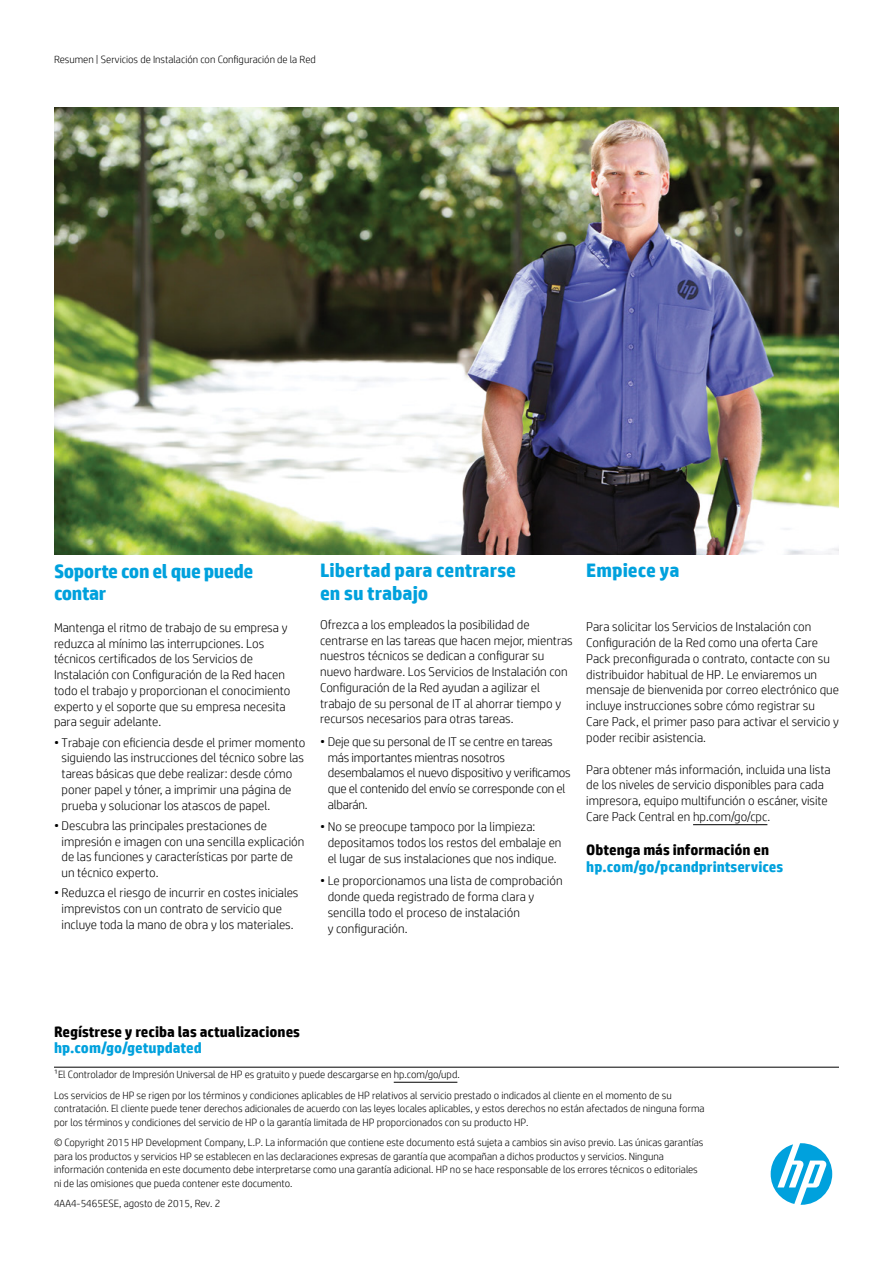
<style>
.page{position:relative;width:893px;height:1263px;background:#fff}
.page>*{position:absolute;margin:0;border:0;box-sizing:border-box;transform-origin:0 0}
.t1{font:700 19.5px/22.5px "HP Simplified";letter-spacing:-.005em;color:#00a1dd}
.t2{font:700 15px "HP Simplified";color:#000}
.t3{font:700 15px "HP Simplified";color:#00a1dd}
.t4{font:300 12.75px/15.8px "HP Simplified";color:#000}
.t5{font:300 10.5px/13.5px "HP Simplified";color:#000}
</style>
<div class="page">
<img style="left:54px;top:108px;width:785px;height:447px">
<svg style="left:771px;top:1143px;width:61px;height:62px"></svg>
<hr style="left:54px;top:1067px;width:785px;height:1px;background:#000">
<hr style="left:693px;top:824px;width:74px;height:1px;background:#000">
<hr style="left:394px;top:1082px;width:63px;height:1px;background:#000">
<p class="t5" style="left:54px;top:52px;width:263px">Resumen | Servicios de Instalación con Configuración de la Red</p>
<h1 class="t1" style="left:54px;top:560px;width:201px">Soporte con el que puede contar</h1>
<p class="t4" style="left:54px;top:619px;width:238px">Mantenga el ritmo de trabajo de su empresa y reduzca al mínimo las interrupciones. Los técnicos certificados de los Servicios de Instalación con Configuración de la Red hacen todo el trabajo y proporcionan el conocimiento experto y el soporte que su empresa necesita para seguir adelante.</p>
<p class="t4" style="left:62px;top:734px;width:245px;text-indent:-8px">• Trabaje con eficiencia desde el primer momento siguiendo las instrucciones del técnico sobre las tareas básicas que debe realizar: desde cómo poner papel y tóner, a imprimir una página de prueba y solucionar los atascos de papel.</p>
<p class="t4" style="left:62px;top:817px;width:244px;text-indent:-8px">• Descubra las principales prestaciones de impresión e imagen con una sencilla explicación de las funciones y características por parte de un técnico experto.</p>
<p class="t4" style="left:62px;top:885px;width:238px;text-indent:-8px">• Reduzca el riesgo de incurrir en costes iniciales imprevistos con un contrato de servicio que incluye toda la mano de obra y los materiales.</p>
<h1 class="t1" style="left:320px;top:559px;width:197px">Libertad para centrarse en su trabajo</h1>
<p class="t4" style="left:320px;top:616px;width:254px">Ofrezca a los empleados la posibilidad de centrarse en las tareas que hacen mejor, mientras nuestros técnicos se dedican a configurar su nuevo hardware. Los Servicios de Instalación con Configuración de la Red ayudan a agilizar el trabajo de su personal de IT al ahorrar tiempo y recursos necesarios para otras tareas.</p>
<p class="t4" style="left:328px;top:733px;width:245px;text-indent:-8px">• Deje que su personal de IT se centre en tareas más importantes mientras nosotros desembalamos el nuevo dispositivo y verificamos que el contenido del envío se corresponde con el albarán.</p>
<p class="t4" style="left:328px;top:819px;width:235px;text-indent:-8px">• No se preocupe tampoco por la limpieza: depositamos todos los restos del embalaje en el lugar de sus instalaciones que nos indique.</p>
<p class="t4" style="left:328px;top:873px;width:236px;text-indent:-8px">• Le proporcionamos una lista de comprobación donde queda registrado de forma clara y sencilla todo el proceso de instalación<br>y configuración.</p>
<h1 class="t1" style="left:586px;top:559px;width:95px">Empiece ya</h1>
<p class="t4" style="left:586px;top:619px;width:254px">Para solicitar los Servicios de Instalación con Configuración de la Red como una oferta Care Pack preconfigurada o contrato, contacte con su distribuidor habitual de HP. Le enviaremos un mensaje de bienvenida por correo electrónico que incluye instrucciones sobre cómo registrar su Care Pack, el primer paso para activar el servicio y poder recibir asistencia.</p>
<p class="t4" style="left:586px;top:761px;width:246px">Para obtener más información, incluida una lista de los niveles de servicio disponibles para cada impresora, equipo multifunción o escáner, visite Care Pack Central en hp.com/go/cpc.</p>
<p class="t2" style="left:586px;top:840px;width:184px">Obtenga más información en</p>
<p class="t3" style="left:586px;top:857px;width:198px">hp.com/go/pcandprintservices</p>
<p class="t2" style="left:54px;top:1022px;width:247px">Regístrese y reciba las actualizaciones</p>
<p class="t3" style="left:54px;top:1038px;width:149px">hp.com/go/getupdated</p>
<p class="t5" style="left:54px;top:1064px;width:619px;line-height:20.2px">1El Controlador de Impresión Universal de HP es gratuito y puede descargarse en hp.com/go/upd.<br>Los servicios de HP se rigen por los términos y condiciones aplicables de HP relativos al servicio prestado o indicados al cliente en el momento de su</p>
<p class="t5" style="left:54px;top:1101px;width:652px">contratación. El cliente puede tener derechos adicionales de acuerdo con las leyes locales aplicables, y estos derechos no están afectados de ninguna forma por los términos y condiciones del servicio de HP o la garantía limitada de HP proporcionados con su producto HP.</p>
<p class="t5" style="left:54px;top:1135px;width:651px">© Copyright 2015 HP Development Company, L.P. La información que contiene este documento está sujeta a cambios sin aviso previo. Las únicas garantías para los productos y servicios HP se establecen en las declaraciones expresas de garantía que acompañan a dichos productos y servicios. Ninguna información contenida en este documento debe interpretarse como una garantía adicional. HP no se hace responsable de los errores técnicos o editoriales ni de las omisiones que pueda contener este documento.</p>
<p class="t5" style="left:54px;top:1196px;width:168px">4AA4-5465ESE, agosto de 2015, Rev. 2</p>
</div>
